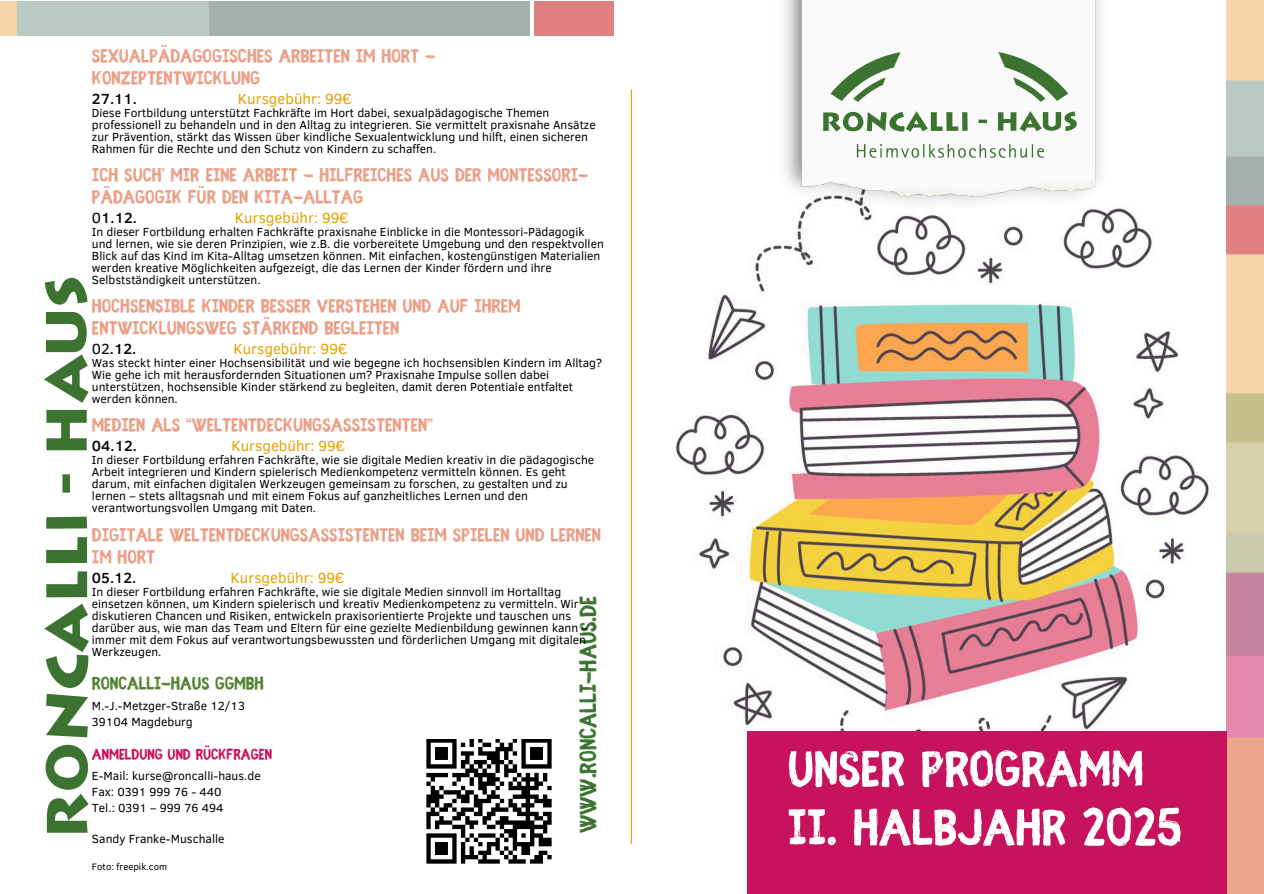
<style>
.page{position:relative;width:1264px;height:894px;background:#fff}
.page>*{position:absolute;margin:0;border:0;box-sizing:border-box;transform-origin:0 0}
.t1{font:700 55.65px "Fibre Vintage Full";color:#fff}
.t2{font:700 25.8px "Fibre Vintage Full";color:#3d7331}
.t3{font:700 21px/22px "Fibre Vintage Full";color:#ea9f87}
.t4{font:700 19.95px "Fibre Vintage Full";color:#52822f}
.t5{font:700 16.8px "Fibre Vintage Full";color:#c7135d}
.t6{font:15px "Clear Sans";color:#e5a100}
.t7{font:500 15px "Clear Sans";color:#000}
.t8{font:12px/12px "Clear Sans";color:#000}
.t9{font:9.6px "Clear Sans";color:#000}
.s1{font-weight:400}
</style>
<div class="page">
<img style="left:630px;top:129px;width:579px;height:681px">
<img style="left:773px;top:0;width:338px;height:208px">
<svg style="left:823px;top:52px;width:253px;height:106px"></svg>
<hr style="left:631px;top:89px;width:1px;height:754px;background:#e5a100">
<svg style="left:44px;top:277px;width:45px;height:555px"></svg>
<img style="left:1226px;top:0;width:37px;height:893px">
<div style="left:746px;top:730px;width:480px;height:163px;background:#c7135d"></div>
<img style="left:426px;top:739px;width:126px;height:125px">
<p class="t3" style="left:92px;top:47px;width:345px">SEXUALPÄDAGOGISCHES ARBEITEN IM HORT -<br>KONZEPTENTWICKLUNG</p>
<p class="t7" style="left:92px;top:88px;width:47px">27.11.</p>
<p class="t6" style="left:238px;top:88px;width:115px">Kursgebühr: 99€</p>
<p class="t8" style="left:92px;top:106px;width:505px">Diese Fortbildung unterstützt Fachkräfte im Hort dabei, sexualpädagogische Themen professionell zu behandeln und in den Alltag zu integrieren. Sie vermittelt praxisnahe Ansätze zur Prävention, stärkt das Wissen über kindliche Sexualentwicklung und hilft, einen sicheren Rahmen für die Rechte und den Schutz von Kindern zu schaffen.</p>
<p class="t3" style="left:92px;top:166px;width:497px">ICH SUCH’ MIR EINE ARBEIT - HILFREICHES AUS DER MONTESSORI-<br>PÄDAGOGIK FÜR DEN KITA-ALLTAG</p>
<p class="t7" style="left:92px;top:207px;width:46px"><span class="s1">0</span>1.12.</p>
<p class="t6" style="left:235px;top:207px;width:115px">Kursgebühr: 99€</p>
<p class="t8" style="left:92px;top:225px;width:513px">In dieser Fortbildung erhalten Fachkräfte praxisnahe Einblicke in die Montessori-Pädagogik und lernen, wie sie deren Prinzipien, wie z.B. die vorbereitete Umgebung und den respektvollen Blick auf das Kind im Kita-Alltag umsetzen können. Mit einfachen, kostengünstigen Materialien werden kreative Möglichkeiten aufgezeigt, die das Lernen der Kinder fördern und ihre Selbstständigkeit unterstützen.</p>
<h2 class="t3" style="left:92px;top:297px;width:430px">HOCHSENSIBLE KINDER BESSER VERSTEHEN UND AUF IHREM<br>ENTWICKLUNGSWEG STÄRKEND BEGLEITEN</h2>
<h2 class="t7" style="left:92px;top:338px;width:46px"><span class="s1">02</span>.12.</h2>
<h2 class="t6" style="left:233px;top:338px;width:115px">Kursgebühr: 99€</h2>
<h2 class="t8" style="left:92px;top:356px;width:512px">Was steckt hinter einer Hochsensibilität und wie begegne ich hochsensiblen Kindern im Alltag?<br>Wie gehe ich mit herausfordernden Situationen um? Praxisnahe Impulse sollen dabei unterstützen, hochsensible Kinder stärkend zu begleiten, damit deren Potentiale entfaltet werden können.</h2>
<h3 class="t3" style="left:92px;top:416px;width:342px">MEDIEN ALS “WELTENTDECKUNGSASSISTENTEN”</h3>
<h3 class="t7" style="left:92px;top:435px;width:47px">04.12.</h3>
<h3 class="t6" style="left:231px;top:435px;width:115px">Kursgebühr: 99€</h3>
<h3 class="t8" style="left:92px;top:453px;width:504px">In dieser Fortbildung erfahren Fachkräfte, wie sie digitale Medien kreativ in die pädagogische Arbeit integrieren und Kindern spielerisch Medienkompetenz vermitteln können. Es geht darum, mit einfachen digitalen Werkzeugen gemeinsam zu forschen, zu gestalten und zu lernen – stets alltagsnah und mit einem Fokus auf ganzheitliches Lernen und den verantwortungsvollen Umgang mit Daten.</h3>
<h3 class="t3" style="left:92px;top:525px;width:510px">DIGITALE WELTENTDECKUNGSASSISTENTEN BEIM SPIELEN UND LERNEN<br>IM HORT</h3>
<h3 class="t7" style="left:92px;top:566px;width:46px">05.12.</h3>
<h3 class="t6" style="left:231px;top:566px;width:115px">Kursgebühr: 99€</h3>
<h3 class="t8" style="left:92px;top:584px;width:497px">In dieser Fortbildung erfahren Fachkräfte, wie sie digitale Medien sinnvoll im Hortalltag einsetzen können, um Kindern spielerisch und kreativ Medienkompetenz zu vermitteln. Wir diskutieren Chancen und Risiken, entwickeln praxisorientierte Projekte und tauschen uns darüber aus, wie man das Team und Eltern für eine gezielte Medienbildung gewinnen kann – immer mit dem Fokus auf verantwortungsbewussten und förderlichen Umgang mit digitalen Werkzeugen.</h3>
<p class="t2" style="left:577px;top:832px;width:239px;rotate:-90deg">WWW.RONCALLI-HAUS.DE</p>
<h3 class="t4" style="left:92px;top:674px;width:173px">RONCALLI-HAUS GGMBH</h3>
<h3 class="t8" style="left:92px;top:698px;width:154px">M.-J.-Metzger-Straße 12/13</h3>
<h3 class="t8" style="left:92px;top:714px;width:102px">39104 Magdeburg</h3>
<h3 class="t5" style="left:92px;top:747px;width:181px">ANMELDUNG UND RÜCKFRAGEN</h3>
<h3 class="t8" style="left:92px;top:768px;width:170px">E-Mail: kurse@roncalli-haus.de</h3>
<h3 class="t8" style="left:92px;top:782px;width:133px;line-height:16px">Fax: 0391 999 76 - 440<br>Tel.: 0391 – 999 76 494</h3>
<h3 class="t8" style="left:92px;top:832px;width:134px">Sandy Franke-Muschalle</h3>
<h3 class="t9" style="left:92px;top:858px;width:77px">Foto: freepik.com</h3>
<p class="t1" style="left:787px;top:745px;width:358px">UNSER PROGRAMM</p>
<h3 class="t1" style="left:787px;top:804px;width:396px">II. HALBJAHR 2025</h3>
</div>
